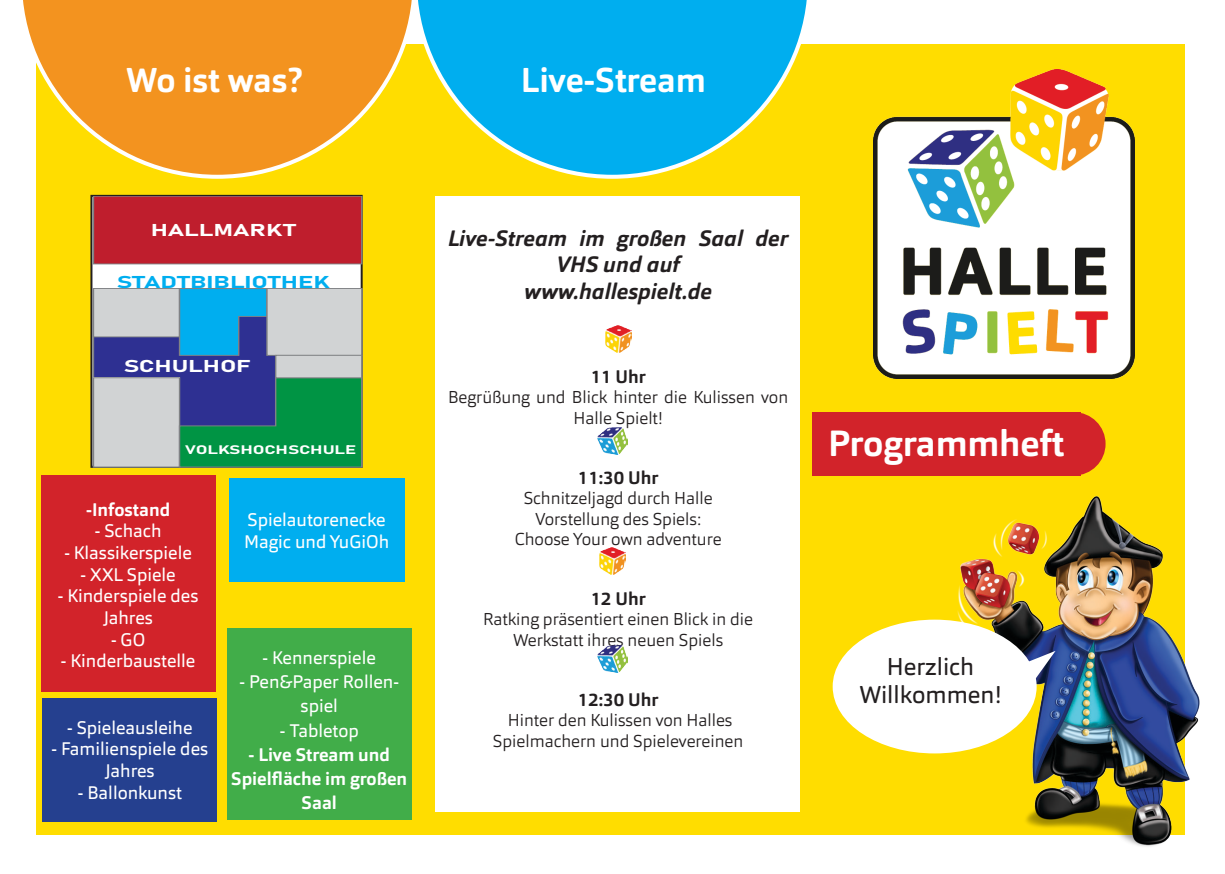
<style>
.page{position:relative;width:1225px;height:874px;background:#fff}
.page>*{position:absolute;margin:0;border:0;box-sizing:border-box;transform-origin:0 0}
.t1{font:700 36px "Orgon";color:#fff}
.t2{font:700 34px "Orgon";color:#fff}
.t3{font:24px/28.8px "Orgon";color:#231f20;text-align:center}
.t4{font:italic 700 22px/26.4px "Orgon";color:#231f20;text-align:center}
.t5{font:18px/21.6px "Orgon";color:#fff;text-align:center}
.t6{font:700 18px/24px "Orgon";color:#fff;text-align:center}
.t7{font:700 18px "Orgon";color:#231f20}
.t8{font:300 17px/20.4px "Orgon";color:#231f20;text-align:center}
.t9{font:17px "Bahnschrift";color:#fff;scale:1.5 1}
.t10{font:17px "Bahnschrift";color:#00aeef;scale:1.5 1}
.t11{font:12.2px "Bahnschrift";letter-spacing:-.01em;color:#fff;scale:1.5 1}
</style>
<div class="page">
<div style="left:36px;top:44px;width:1148px;height:790px;background:#fd0"></div>
<svg style="left:23px;top:0;width:389px;height:179px"></svg>
<div style="left:41px;top:475px;width:174px;height:216px;background:#d2232a"></div>
<div style="left:91px;top:196px;width:271px;height:270px;background:#fff"></div>
<div style="left:229px;top:478px;width:175px;height:103px;background:#00aeef"></div>
<div style="left:93px;top:288px;width:269px;height:179px;background:#2e3092"></div>
<div style="left:93px;top:288px;width:86px;height:49px;background:#d1d3d4"></div>
<div style="left:93px;top:288px;width:87px;height:49px;border:1px solid #808285"></div>
<div style="left:93px;top:377px;width:86px;height:90px;background:#d1d3d4"></div>
<div style="left:93px;top:377px;width:87px;height:90px;border:1px solid #808285"></div>
<svg style="left:178px;top:376px;width:185px;height:91px"></svg>
<svg style="left:178px;top:288px;width:88px;height:68px"></svg>
<div style="left:267px;top:288px;width:95px;height:67px;background:#d1d3d4"></div>
<div style="left:266px;top:288px;width:96px;height:68px;border:1px solid #808285"></div>
<div style="left:276px;top:355px;width:86px;height:22px;background:#d1d3d4"></div>
<div style="left:275px;top:354px;width:87px;height:24px;border:1px solid #808285"></div>
<div style="left:93px;top:196px;width:269px;height:68px;background:#bf1e2d"></div>
<div style="left:93px;top:196px;width:269px;height:68px;border:1px solid #808285"></div>
<svg style="left:418px;top:0;width:389px;height:179px"></svg>
<div style="left:227px;top:628px;width:184px;height:191px;background:#41ad49"></div>
<div style="left:42px;top:698px;width:175px;height:123px;background:#25408f"></div>
<img style="left:873px;top:69px;width:261px;height:309px">
<img style="left:953px;top:491px;width:247px;height:356px">
<div style="left:833px;top:620px;width:202px;height:132px;background:#fff;border-radius:50%"></div>
<svg style="left:1019px;top:650px;width:36px;height:43px"></svg>
<div style="left:812px;top:412px;width:268px;height:63px;background:#d2232a"></div>
<div style="left:1042px;top:412px;width:63px;height:63px;background:#d2232a;border-radius:50%"></div>
<div style="left:435px;top:196px;width:364px;height:614px;background:#fff"></div>
<img style="left:605px;top:325px;width:26px;height:27px">
<img style="left:599px;top:547px;width:26px;height:27px">
<img style="left:598px;top:427px;width:29px;height:27px">
<img style="left:598px;top:645px;width:29px;height:27px">
<p class="t2" style="left:126px;top:58px;width:178px">Wo ist was?</p>
<p class="t2" style="left:521px;top:58px;width:186px">Live-Stream</p>
<p class="t9" style="left:151px;top:216px;width:98px">HALLMARKT</p>
<p class="t10" style="left:117px;top:268px;width:143px">STADTBIBLIOTHEK</p>
<p class="t9" style="left:124px;top:353px;width:86px">SCHULHOF</p>
<p class="t11" style="left:185px;top:440px;width:116px">VOLKSHOCHSCHULE</p>
<p class="t6" style="left:86px;top:497px;width:86px">-Infostand</p>
<p class="t5" style="left:95px;top:520px;width:68px">- Schach</p>
<p class="t5" style="left:64px;top:541px;width:129px">- Klassikerspiele</p>
<p class="t5" style="left:80px;top:563px;width:97px">- XXL Spiele</p>
<p class="t5" style="left:58px;top:585px;width:142px">- Kinderspiele des<br>Jahres</p>
<p class="t5" style="left:111px;top:628px;width:36px">- GO</p>
<p class="t5" style="left:61px;top:649px;width:136px">- Kinderbaustelle</p>
<p class="t5" style="left:67px;top:716px;width:127px">- Spieleausleihe</p>
<p class="t5" style="left:51px;top:737px;width:158px">- Familienspiele des<br>Jahres</p>
<p class="t5" style="left:78px;top:780px;width:106px">- Ballonkunst</p>
<p class="t5" style="left:247px;top:508px;width:140px">Spielautorenecke</p>
<p class="t5" style="left:244px;top:530px;width:147px">Magic und YuGiOh</p>
<p class="t5" style="left:262px;top:647px;width:115px">- Kennerspiele</p>
<p class="t5" style="left:239px;top:669px;width:161px;line-height:24px">- Pen&amp;Paper Rollen&shy;spiel</p>
<p class="t5" style="left:280px;top:719px;width:80px">- Tabletop</p>
<p class="t6" style="left:248px;top:741px;width:143px">- Live Stream und</p>
<p class="t6" style="left:231px;top:765px;width:177px">Spielfläche im großen<br>Saal</p>
<p class="t4" style="left:448px;top:225px;width:342px">Live-Stream im großen Saal der<br>VHS und auf</p>
<p class="t4" style="left:524px;top:278px;width:189px">www.hallespielt.de</p>
<p class="t7" style="left:590px;top:365px;width:57px">11 Uhr</p>
<p class="t8" style="left:448px;top:387px;width:342px">Begrüßung und Blick hinter die Kulissen von<br>Halle Spielt!</p>
<p class="t7" style="left:577px;top:465px;width:83px">11:30 Uhr</p>
<p class="t8" style="left:524px;top:487px;width:190px">Schnitzeljagd durch Halle</p>
<p class="t8" style="left:535px;top:508px;width:167px">Vorstellung des Spiels:</p>
<p class="t8" style="left:515px;top:528px;width:208px">Choose Your own adventure</p>
<p class="t7" style="left:590px;top:587px;width:57px">12 Uhr</p>
<p class="t8" style="left:483px;top:609px;width:271px">Ratking präsentiert einen Blick in die</p>
<p class="t8" style="left:513px;top:629px;width:211px">Werkstatt ihres neuen Spiels</p>
<p class="t7" style="left:577px;top:687px;width:83px">12:30 Uhr</p>
<p class="t8" style="left:508px;top:709px;width:226px">Hinter den Kulissen von Halles</p>
<p class="t8" style="left:493px;top:730px;width:252px">Spielmachern und Spielevereinen</p>
<p class="t1" style="left:828px;top:420px;width:238px">Programmheft</p>
<p class="t3" style="left:859px;top:651px;width:143px">Herzlich<br>Willkommen!</p>
</div>
